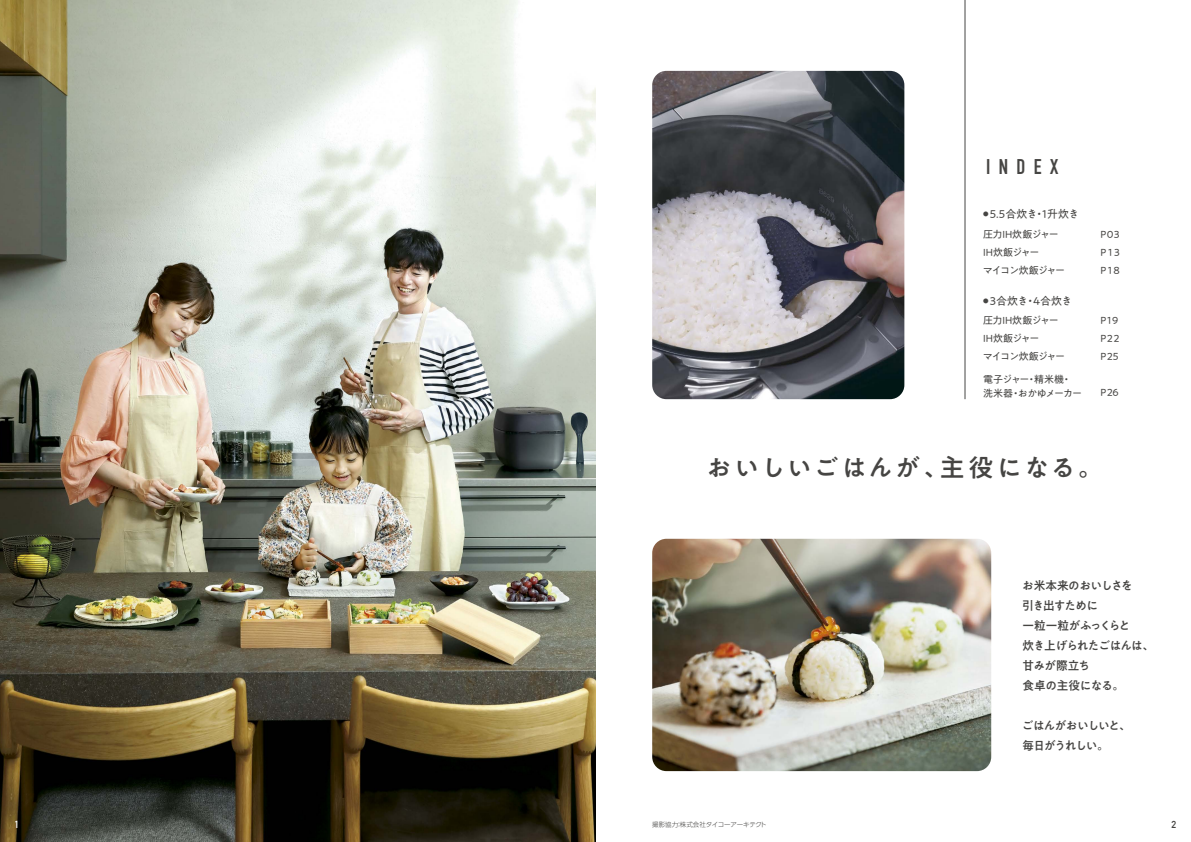
<style>
.page{position:relative;width:1191px;height:842px;background:#fff}
.page>*{position:absolute;margin:0;border:0;box-sizing:border-box;transform-origin:0 0}
.t1{font:500 25px "PA1 Gothic Std";letter-spacing:.08em;color:#464543}
.t2{font:700 21px "DIN Condensed";letter-spacing:.4em;color:#464543}
.t3{font:500 12px/20px "PA1 Gothic Std";letter-spacing:-.065em;color:#464543}
.t4{font:500 12px/20px "PA1 Gothic Std";letter-spacing:-.085em;color:#464543}
.t5{font:11px "PA1 Gothic Std";color:#464543}
.t6{font:11px "PA1 Gothic Std";letter-spacing:-.03em;color:#464543}
.t7{font:10px/18px "PA1 Gothic Std";letter-spacing:-.05em;color:#464543}
.t8{font:10px/18px "PA1 Gothic Std";letter-spacing:.12em;color:#464543}
.t9{font:700 10px "DIN Alternate";color:#fff}
.t10{font:700 10px "DIN Alternate";color:#464543}
.t11{font:300 6.5px "UD Shin Go Pro";letter-spacing:-.03em;color:#464543}
</style>
<div class="page">
<img style="left:0;top:0;width:595px;height:842px">
<img style="left:652px;top:71px;width:252px;height:328px">
<img style="left:652px;top:539px;width:339px;height:232px">
<hr style="left:964px;top:0;width:1px;height:399px;background:#464543">
<h2 class="t2" style="left:986px;top:152px;width:74px">INDEX</h2>
<p class="t5" style="left:983px;top:208px;width:98px"><sup>●</sup> 5.5合炊き・1升炊き</p>
<p class="t7" style="left:982px;top:226px;width:84px">圧力IH炊飯ジャー<br>IH炊飯ジャー<br>マイコン炊飯ジャー</p>
<p class="t6" style="left:983px;top:294px;width:91px"><sup>●</sup> 3合炊き・４合炊き</p>
<p class="t7" style="left:982px;top:312px;width:84px">圧力IH炊飯ジャー<br>IH炊飯ジャー<br>マイコン炊飯ジャー</p>
<p class="t7" style="left:983px;top:373px;width:101px;line-height:14px">電子ジャー・精米機・洗米器・おかゆメーカー</p>
<p class="t8" style="left:1100px;top:226px;width:23px">P0３<br>P13<br>P18</p>
<p class="t7" style="left:1100px;top:312px;width:20px;text-align:justify">P19<br>P22<br>P25</p>
<p class="t7" style="left:1100px;top:384px;width:19px">P26</p>
<h1 class="t1" style="left:706px;top:452px;width:398px">おいしいごはんが、主役になる。</h1>
<p class="t3" style="left:1022px;top:576px;width:133px">お米本来のおいしさを<br>引き出すために<br>一粒一粒がふっくらと<br>炊き上げられたごはんは、甘みが際立ち<br>食卓の主役になる。</p>
<p class="t4" style="left:1022px;top:716px;width:110px">ごはんがおいしいと、毎日がうれしい。</p>
<p class="t9" style="left:14px;top:817px;width:6px">1</p>
<p class="t10" style="left:1171px;top:817px;width:6px">2</p>
<p class="t11" style="left:652px;top:820px;width:116px">撮影協力：株式会社タイコーアーキテクト</p>
</div>
